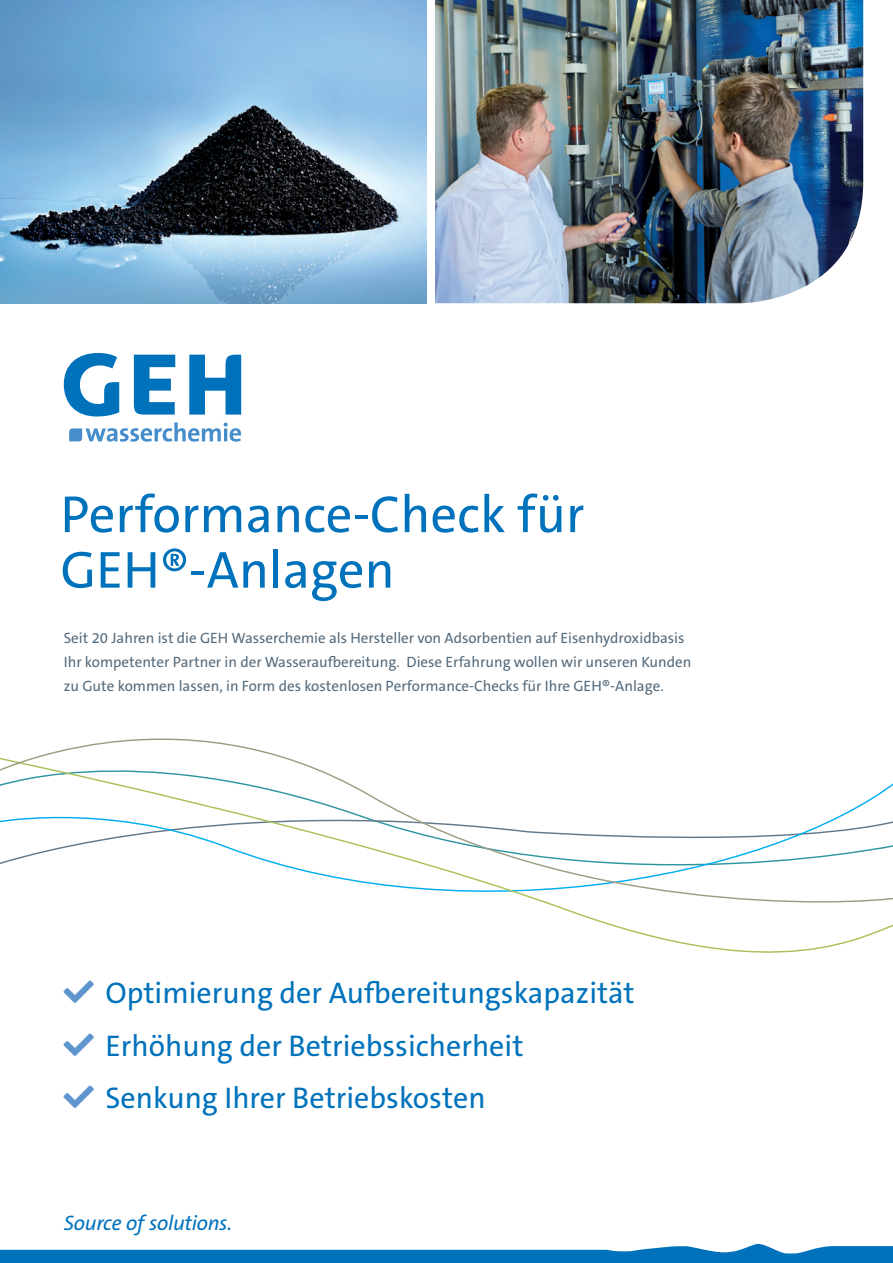
<style>
.page{position:relative;width:893px;height:1263px;background:#fff}
.page>*{position:absolute;margin:0;border:0;box-sizing:border-box;transform-origin:0 0}
.t1{font:52.5px/55.5px "The Sans C5";color:#0072bc}
.t2{font:30px/52.5px "The Sans C5";color:#0072bc}
.t3{font:italic 21px "The Sans C5";letter-spacing:-.01em;color:#0072bc}
.t4{font:15px/24px "The Sans C5";color:#556b7c}
</style>
<div class="page">
<svg style="left:0;top:1244px;width:893px;height:19px"></svg>
<svg style="left:64px;top:353px;width:55px;height:63px"></svg>
<svg style="left:134px;top:355px;width:107px;height:60px"></svg>
<svg style="left:69px;top:422px;width:172px;height:20px"></svg>
<img style="left:435px;top:0;width:428px;height:303px">
<img style="left:0;top:0;width:427px;height:303px">
<svg style="left:568px;top:911px;width:325px;height:42px"></svg>
<svg style="left:0;top:738px;width:893px;height:173px"></svg>
<h1 class="t1" style="left:60px;top:487px;width:526px">Performance-Check für<br>GEH®-Anlagen</h1>
<p class="t4" style="left:64px;top:626px;width:629px">Seit 20 Jahren ist die GEH Wasserchemie als Hersteller von Adsorbentien auf Eisenhydroxidbasis<br>Ihr kompetenter Partner in der Wasseraufbereitung. Diese Erfahrung wollen wir unseren Kunden zu Gute kommen lassen, in Form des kostenlosen Performance-Checks für Ihre GEH®-Anlage.</p>
<h2 class="t2" style="left:106px;top:967px;width:531px">Optimierung der Aufbereitungskapazität<br>Erhöhung der Betriebssicherheit<br>Senkung Ihrer Betriebskosten</h2>
<h3 class="t3" style="left:64px;top:1209px;width:170px">Source of solutions.</h3>
</div>
